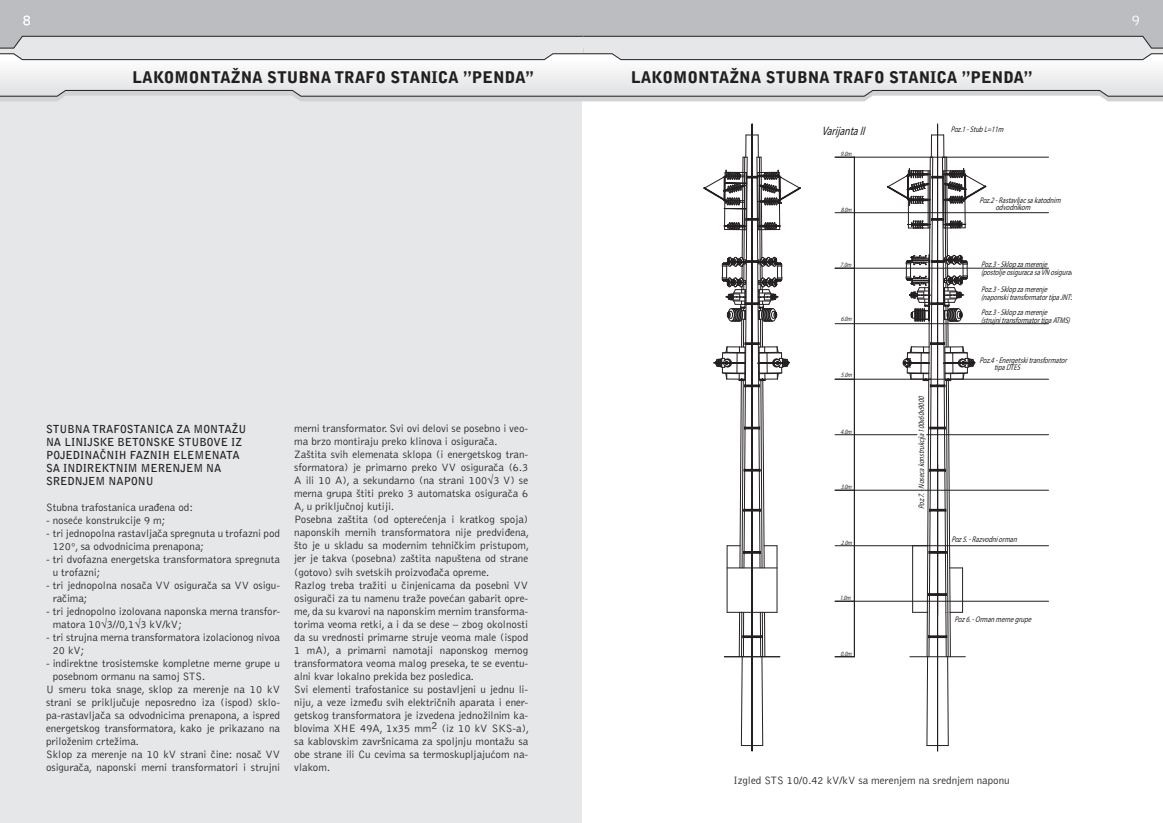
<style>
.page{position:relative;width:1163px;height:823px;background:#fff}
.page>*{position:absolute;margin:0;border:0;box-sizing:border-box;transform-origin:0 0}
.t1{font:900 16px "Bell Gothic";color:#231f20}
.t2{font:300 15px "Bell Gothic";color:#fff}
.t3{font:italic 12.2px "Myriad Pro";color:#231f20;scale:.8 1}
.t4{font:300 11px/13px "Bell Gothic";color:#231f20}
.t5{font:700 11px "Bell Gothic";color:#231f20}
.t6{font:700 11px/13px "Bell Gothic";letter-spacing:.11em;color:#231f20}
.t7{font:italic 8.2px/7.7px "Myriad Pro";color:#231f20;scale:.8 1}
.t8{font:italic 6.6px "Myriad Pro";color:#231f20;scale:.8 1}
</style>
<div class="page">
<div style="left:0;top:84px;width:581px;height:738px;background:#e6e7e9"></div>
<div style="left:0;top:0;width:1162px;height:70px;background:#bcbdc0"></div>
<svg style="left:0;top:36px;width:1162px;height:65px"></svg>
<svg style="left:835px;top:600px;width:19px;height:1px"></svg>
<svg style="left:835px;top:545px;width:19px;height:1px"></svg>
<svg style="left:835px;top:489px;width:19px;height:1px"></svg>
<svg style="left:835px;top:434px;width:19px;height:1px"></svg>
<svg style="left:835px;top:379px;width:19px;height:1px"></svg>
<svg style="left:835px;top:212px;width:19px;height:1px"></svg>
<svg style="left:835px;top:157px;width:19px;height:1px"></svg>
<svg style="left:835px;top:323px;width:19px;height:1px"></svg>
<svg style="left:835px;top:268px;width:19px;height:1px"></svg>
<svg style="left:835px;top:656px;width:19px;height:1px"></svg>
<hr style="left:854px;top:157px;width:1px;height:499px;background:#231f20">
<hr style="left:854px;top:600px;width:194px;height:1px;background:#231f20">
<hr style="left:854px;top:545px;width:194px;height:1px;background:#231f20">
<hr style="left:854px;top:489px;width:194px;height:1px;background:#231f20">
<hr style="left:854px;top:434px;width:62px;height:1px;background:#231f20">
<hr style="left:854px;top:379px;width:194px;height:1px;background:#231f20">
<hr style="left:854px;top:323px;width:194px;height:1px;background:#231f20">
<hr style="left:854px;top:268px;width:194px;height:1px;background:#231f20">
<hr style="left:854px;top:212px;width:194px;height:1px;background:#231f20">
<hr style="left:854px;top:157px;width:194px;height:1px;background:#231f20">
<hr style="left:926px;top:434px;width:122px;height:1px;background:#231f20">
<svg style="left:703px;top:124px;width:97px;height:626px"></svg>
<svg style="left:887px;top:124px;width:99px;height:626px"></svg>
<h2 class="t2" style="left:23px;top:12px;width:10px">8</h2>
<h2 class="t2" style="left:1131px;top:12px;width:10px">9</h2>
<h1 class="t1" style="left:132px;top:68px;width:403px">LAKOMONTAŽNA STUBNA TRAFO STANICA ’’PENDA’’</h1>
<h1 class="t1" style="left:631px;top:68px;width:403px">LAKOMONTAŽNA STUBNA TRAFO STANICA ’’PENDA’’</h1>
<p class="t5" style="left:46px;top:422px;width:75px">STUBNA TRAFOST</p>
<p class="t5" style="left:140px;top:422px;width:72px">ANICA ZA MONT</p>
<p class="t5" style="left:224px;top:422px;width:23px">AŽU</p>
<p class="t5" style="left:46px;top:435px;width:55px">NA LINIJSKE</p>
<p class="t5" style="left:117px;top:435px;width:16px">BETONSKE</p>
<p class="t5" style="left:178px;top:435px;width:66px">STUBOVE IZ</p>
<p class="t5" style="left:46px;top:448px;width:61px">POJEDINAČNIH</p>
<p class="t5" style="left:130px;top:448px;width:27px">FAZNIH</p>
<p class="t5" style="left:173px;top:448px;width:68px">ELEMENATA</p>
<p class="t5" style="left:46px;top:461px;width:56px">SA IN DIREKTNI</p>
<p class="t6" style="left:46px;top:461px;width:177px;text-indent:82px">M MERENJEM NA<br>SREDNJEM NAPON</p>
<p class="t5" style="left:146px;top:474px;width:9px">U</p>
<p class="t4" style="left:46px;top:500px;width:148px">Stubna trafostanica urađena od:</p>
<p class="t4" style="left:46px;top:513px;width:121px">- noseće konstrukcije 9 m;</p>
<p class="t4" style="left:53px;top:526px;width:229px;text-indent:-7px">- tri jednopolna rastavljača spregnuta u trofazni pod<br>120º, sa odvodnicima prenapona;</p>
<p class="t4" style="left:53px;top:552px;width:229px;text-indent:-7px">- tri dvofazna energetska transformatora spregnuta u trofazni;</p>
<p class="t4" style="left:53px;top:578px;width:229px;text-indent:-7px">- tri jednopolna nosača VV osigurača sa VV osigu&shy;račima;</p>
<p class="t4" style="left:53px;top:604px;width:229px;text-indent:-7px">- tri jednopolno izolovana naponska merna transfor&shy;matora 10√3//0,1√3 kV/kV;</p>
<p class="t4" style="left:53px;top:630px;width:229px;text-indent:-7px">- tri strujna merna transformatora izolacionog nivoa<br>20 kV;</p>
<p class="t4" style="left:46px;top:656px;width:235px">- indirektne trosistemske kompletne merne grupe u</p>
<p class="t4" style="left:53px;top:669px;width:154px">posebnom ormanu na samoj STS.</p>
<p class="t4" style="left:46px;top:682px;width:235px">U smeru toka snage, sklop za merenje na 10 kV</p>
<p class="t4" style="left:46px;top:695px;width:235px">strani se priključuje neposredno iza (ispod) sklo-</p>
<p class="t4" style="left:46px;top:708px;width:235px">pa-rastavljača sa odvodnicima prenapona, a ispred</p>
<p class="t4" style="left:46px;top:721px;width:235px">energetskog transformatora, kako je prikazano na</p>
<p class="t4" style="left:46px;top:734px;width:94px">priloženim crtežima.</p>
<p class="t4" style="left:46px;top:747px;width:235px">Sklop za merenje na 10 kV strani čine: nosač VV</p>
<p class="t4" style="left:46px;top:760px;width:235px">osigurača, naponski merni transformatori i strujni</p>
<p class="t4" style="left:294px;top:422px;width:236px">merni transformator. Svi ovi delovi se posebno i veo&shy;ma brzo montiraju preko klinova i osigurača.<br>Zaštita svih elemenata sklopa (i energetskog tran&shy;sformatora) je primarno preko VV osigurača (6.3<br>A ili 10 A), a sekundarno (na strani 100√3 V) se merna grupa štiti preko 3 automatska osigurača 6<br>A, u priključnoj kutiji.<br>Posebna zaštita (od opterećenja i kratkog spoja) naponskih mernih transformatora nije predviđena, što je u skladu sa modernim tehničkim pristupom, jer je takva (posebna) zaštita napuštena od strane (gotovo) svih svetskih proizvođača opreme.<br>Razlog treba tražiti u činjenicama da posebni VV osigurači za tu namenu traže povećan gabarit opre&shy;me, da su kvarovi na naponskim mernim transforma&shy;torima veoma retki, a i da se dese – zbog okolnosti da su vrednosti primarne struje veoma male (ispod 1 mA), a primarni namotaji naponskog mernog transformatora veoma malog preseka, te se eventu&shy;alni kvar lokalno prekida bez posledica.<br>Svi elementi trafostanice su postavljeni u jednu li&shy;niju, a veze između svih električnih aparata i ener&shy;getskog transformatora je izvedena jednožilnim ka&shy;blovima XHE 49A, 1x35 mm2 (iz 10 kV SKS-a), sa kablovskim završnicama za spoljnju montažu sa obe strane ili Cu cevima sa termoskupljajućom na&shy;vlakom.</p>
<p class="t3" style="left:821px;top:123px;width:60px">VarijantaII</p>
<p class="t8" style="left:840px;top:150px;width:18px">9.0m</p>
<p class="t8" style="left:840px;top:205px;width:18px">8.0m</p>
<p class="t8" style="left:840px;top:261px;width:18px">7.0m</p>
<p class="t8" style="left:840px;top:315px;width:18px">6.0m</p>
<p class="t8" style="left:840px;top:370px;width:18px">5.0m</p>
<p class="t8" style="left:840px;top:427px;width:18px">4.0m</p>
<p class="t8" style="left:840px;top:482px;width:18px">3.0m</p>
<p class="t8" style="left:840px;top:538px;width:18px">2.0m</p>
<p class="t8" style="left:839px;top:593px;width:18px">1.0m</p>
<p class="t8" style="left:840px;top:649px;width:18px">0.0m</p>
<p class="t7" style="left:950px;top:125px;width:70px">Poz.1-StubL=11m</p>
<p class="t7" style="left:917px;top:509px;width:146px;rotate:-90deg">Poz.7.-Nosecakonstrukcija100x60x9000</p>
<p class="t7" style="left:995px;top:197px;width:86px;line-height:7.1px;text-indent:-16px">Poz.2-Rastavljacsakatodnim odvodnikom</p>
<p class="t7" style="left:980px;top:260px;width:134px">Poz.3-Sklopzamerenje (postoljeosiguracasaVNosiguracem)</p>
<p class="t7" style="left:980px;top:285px;width:129px">Poz.3-Sklopzamerenje (naponskitransformatortipaJNTSM)</p>
<p class="t7" style="left:980px;top:308px;width:116px">Poz.3-Sklopzamerenje (strujnitransformatortipaATMS)</p>
<p class="t7" style="left:993px;top:356px;width:95px;line-height:7.1px;text-indent:-15px">Poz.4-Energetskitransformator tipaDTES</p>
<p class="t7" style="left:951px;top:535px;width:86px">Poz5.-Razvodniorman</p>
<p class="t7" style="left:954px;top:614px;width:100px">Poz6.-Ormanmernegrupe</p>
<p class="t4" style="left:733px;top:774px;width:278px">Izgled STS 10/0.42 kV/kV sa merenjem na srednjem naponu</p>
</div>
